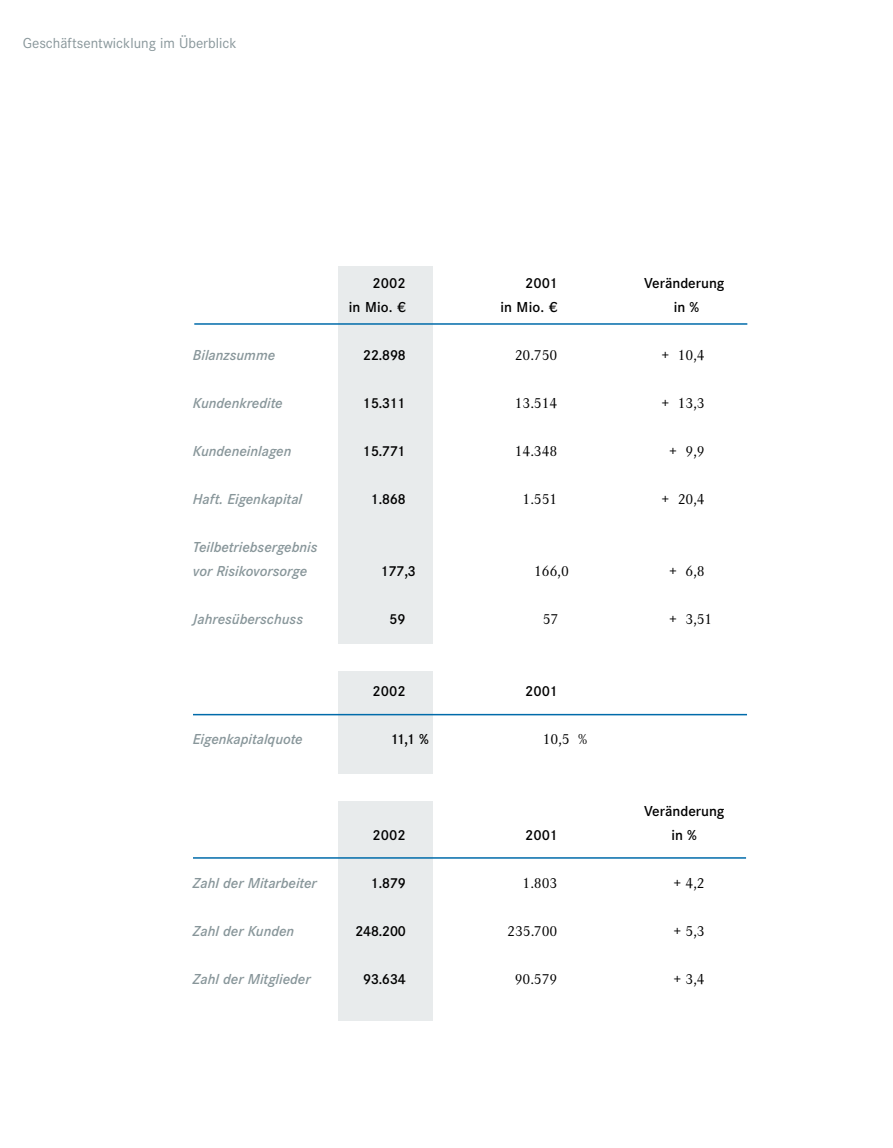
<style>
.page{position:relative;width:893px;height:1148px;background:#fff}
.page>*{position:absolute;margin:0;border:0;box-sizing:border-box;transform-origin:0 0}
.t1{font:italic 600 15px/24px "Corporate S";color:#88969a}
.t2{font:15px "Corporate Amono";color:#000}
.t3{font:600 15px/24px "Corporate S";color:#000;text-align:right}
.t4{font:600 15px "Corporate Smono";color:#000}
.t5{font:15px "Corporate S";color:#88969a}
.t6{font:15px "Corporate A";color:#000}
</style>
<div class="page">
<div style="left:338px;top:266px;width:95px;height:754px;background:#e8ebec"></div>
<hr style="left:193px;top:714px;width:554px;height:1px;background:#006baa">
<hr style="left:193px;top:857px;width:553px;height:1px;background:#006baa">
<hr style="left:194px;top:323px;width:553px;height:2px;background:#006baa">
<div style="left:177px;top:644px;width:593px;height:26px;background:#fff"></div>
<div style="left:177px;top:774px;width:593px;height:26px;background:#fff"></div>
<p class="t5" style="left:23px;top:37px;width:215px">Geschäftsentwicklung im Überblick</p>
<p class="t1" style="left:193px;top:344px;width:84px">Bilanzsumme</p>
<p class="t1" style="left:193px;top:392px;width:91px">Kundenkredite</p>
<p class="t1" style="left:193px;top:440px;width:100px">Kundeneinlagen</p>
<p class="t1" style="left:193px;top:488px;width:111px">Haft. Eigenkapital</p>
<p class="t1" style="left:193px;top:536px;width:126px">Teilbetriebsergebnis vor Risikovorsorge</p>
<p class="t1" style="left:193px;top:608px;width:112px">Jahresüberschuss</p>
<p class="t1" style="left:193px;top:728px;width:111px">Eigenkapitalquote</p>
<p class="t3" style="left:349px;top:272px;width:58px">2002<br>in Mio. €</p>
<p class="t4" style="left:363px;top:349px;width:44px">22.898</p>
<p class="t4" style="left:363px;top:397px;width:44px">15.311</p>
<p class="t4" style="left:363px;top:445px;width:44px">15.771</p>
<p class="t4" style="left:371px;top:493px;width:36px">1.868</p>
<p class="t4" style="left:381px;top:565px;width:36px">177,3</p>
<p class="t4" style="left:389px;top:613px;width:17px">59</p>
<p class="t3" style="left:372px;top:680px;width:35px">2002</p>
<p class="t3" style="left:390px;top:728px;width:40px">11,1 %</p>
<p class="t1" style="left:193px;top:872px;width:125px">Zahl der Mitarbeiter</p>
<p class="t1" style="left:193px;top:920px;width:103px">Zahl der Kunden</p>
<p class="t1" style="left:193px;top:968px;width:119px">Zahl der Mitglieder</p>
<p class="t3" style="left:372px;top:824px;width:35px">2002</p>
<p class="t4" style="left:371px;top:877px;width:36px">1.879</p>
<p class="t4" style="left:355px;top:925px;width:52px">248.200</p>
<p class="t4" style="left:363px;top:973px;width:44px">93.634</p>
<p class="t3" style="left:500px;top:272px;width:58px">2001<br>in Mio. €</p>
<p class="t2" style="left:515px;top:348px;width:44px">20.750</p>
<p class="t2" style="left:515px;top:396px;width:44px">13.514</p>
<p class="t2" style="left:515px;top:444px;width:44px">14.348</p>
<p class="t2" style="left:522px;top:492px;width:36px">1.551</p>
<p class="t2" style="left:534px;top:564px;width:36px">166,0</p>
<p class="t2" style="left:542px;top:612px;width:17px">57</p>
<p class="t3" style="left:525px;top:680px;width:34px">2001</p>
<p class="t2" style="left:542px;top:732px;width:46px">10,5 %</p>
<p class="t3" style="left:525px;top:824px;width:34px">2001</p>
<p class="t2" style="left:522px;top:876px;width:36px">1.803</p>
<p class="t2" style="left:507px;top:924px;width:52px">235.700</p>
<p class="t2" style="left:515px;top:972px;width:44px">90.579</p>
<p class="t3" style="left:644px;top:272px;width:82px;text-align:center">Veränderung in %</p>
<p class="t2" style="left:661px;top:348px;width:45px">+ 10,4</p>
<p class="t2" style="left:661px;top:396px;width:45px">+ 13,3</p>
<p class="t2" style="left:669px;top:444px;width:37px">+ 9,9</p>
<p class="t2" style="left:661px;top:492px;width:45px">+ 20,4</p>
<p class="t2" style="left:669px;top:564px;width:37px">+ 6,8</p>
<p class="t2" style="left:669px;top:612px;width:45px">+ 3,51</p>
<p class="t3" style="left:644px;top:800px;width:82px;text-align:center">Veränderung in %</p>
<p class="t6" style="left:673px;top:877px;width:33px">+ 4,2</p>
<p class="t6" style="left:673px;top:925px;width:33px">+ 5,3</p>
<p class="t6" style="left:673px;top:973px;width:33px">+ 3,4</p>
</div>
